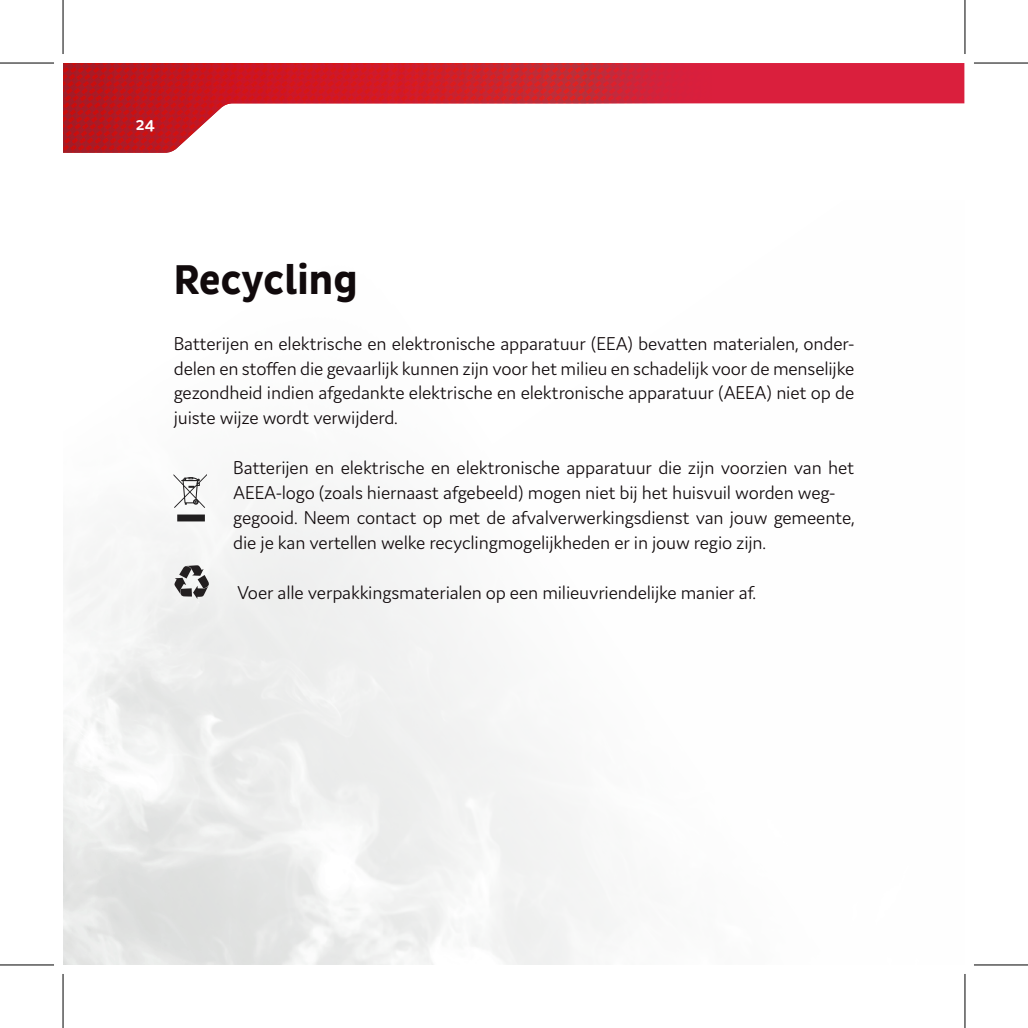
<style>
.page{position:relative;width:1028px;height:1028px;background:#fff}
.page>*{position:absolute;margin:0;border:0;box-sizing:border-box;transform-origin:0 0}
.t1{font:700 42.3px "Pluto Sans Cond";letter-spacing:-.01em;color:#110a0c}
.t2{font:300 19.8px/24.9px "Domus";letter-spacing:-.01em;color:#110a0c;text-align:justify}
.t3{font:600 19.8px "Domus";color:#fff}
</style>
<div class="page">
<div style="left:720px;top:63px;width:244px;height:41px;background:#da1f3d"></div>
<img style="left:63px;top:63px;width:657px;height:90px">
<svg style="left:174px;top:565px;width:35px;height:34px"></svg>
<svg style="left:177px;top:514px;width:28px;height:7px"></svg>
<svg style="left:173px;top:474px;width:34px;height:34px"></svg>
<hr style="left:0;top:62px;width:54px;height:2px;background:#000">
<hr style="left:973px;top:62px;width:54px;height:2px;background:#000">
<hr style="left:0;top:964px;width:54px;height:1px;background:#000">
<hr style="left:973px;top:964px;width:54px;height:1px;background:#000">
<hr style="left:62px;top:0;width:2px;height:54px;background:#000">
<hr style="left:62px;top:973px;width:2px;height:54px;background:#000">
<hr style="left:964px;top:0;width:1px;height:54px;background:#000">
<hr style="left:964px;top:973px;width:1px;height:54px;background:#000">
<p class="t3" style="left:136px;top:113px;width:20px">24</p>
<h1 class="t1" style="left:173px;top:255px;width:186px">Recycling</h1>
<p class="t2" style="left:174px;top:330px;width:682px">Batterijen en elektrische en elektronische apparatuur (EEA) bevatten materialen, onder&shy;delen en stoffen die gevaarlijk kunnen zijn voor het milieu en schadelijk voor de menselijke gezondheid indien afgedankte elektrische en elektronische apparatuur (AEEA) niet op de juiste wijze wordt verwijderd.</p>
<p class="t2" style="left:233px;top:455px;width:622px;text-align:left">Batterijen en elektrische en elektronische apparatuur die zijn voorzien van het AEEA-logo (zoals hiernaast afgebeeld) mogen niet bij het huisvuil worden weg&shy;gegooid. Neem contact op met de afvalverwerkingsdienst van jouw gemeente, die je kan vertellen welke recyclingmogelijkheden er in jouw regio zijn.</p>
<p class="t2" style="left:237px;top:579px;width:520px">Voer alle verpakkingsmaterialen op een milieuvriendelijke manier af.</p>
</div>
